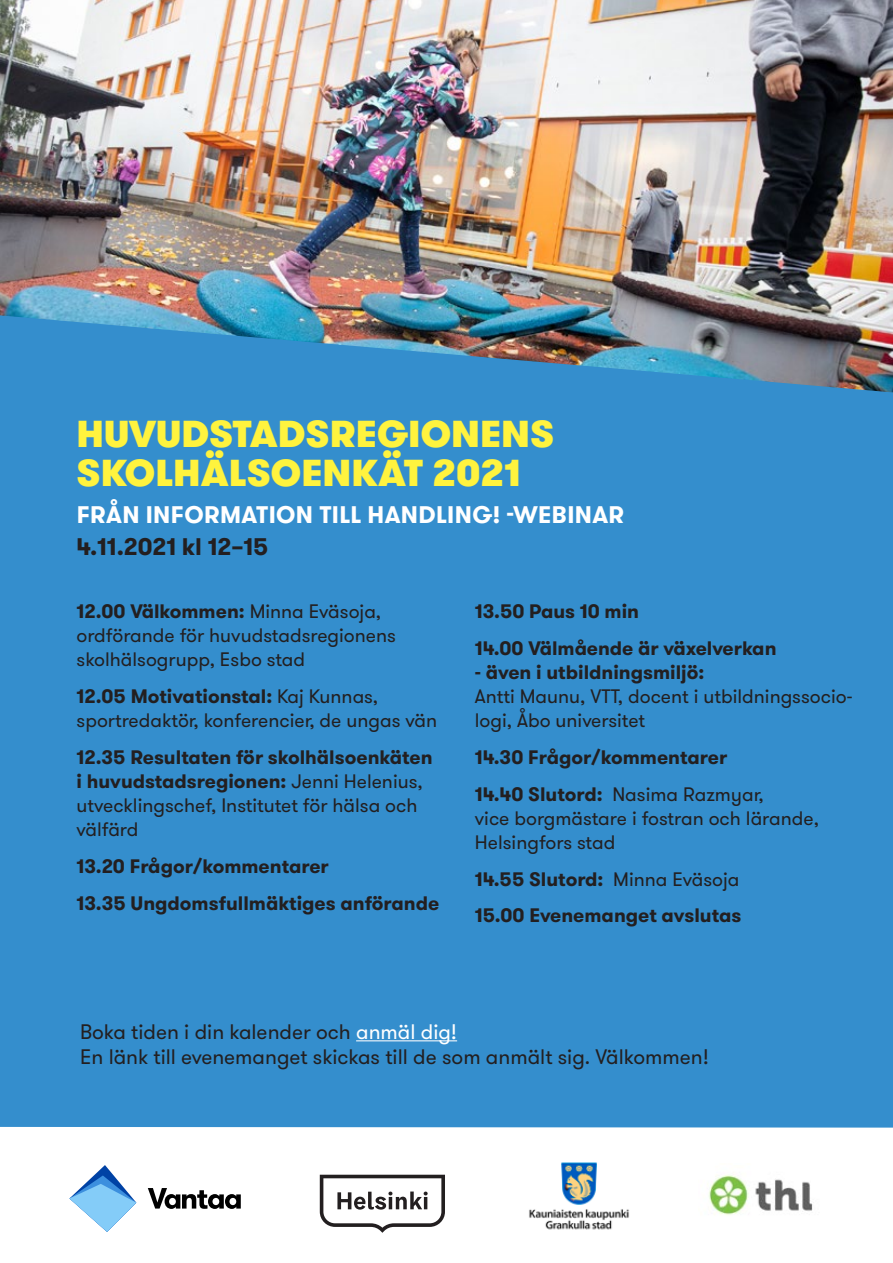
<style>
.page{position:relative;width:893px;height:1263px;background:#fff}
.page>*{position:absolute;margin:0;border:0;box-sizing:border-box;transform-origin:0 0}
.t1{font:900 37.5px/39px "GT Walsheim";color:#fff33e}
.t2{font:700 24px "GT Walsheim";letter-spacing:.015em;color:#fff}
.t3{font:700 24px "GT Walsheim";color:#231f20}
.Paragraph_Style_2{font:21px/25.2px "GT Walsheim";color:#231f20}
.Paragraph_Style_1{font:19.5px/24px "GT Walsheim";color:#231f20}
.Paragraph_Style_1-2{font:700 19.5px "GT Walsheim";color:#231f20}
.s1{font-weight:700}
.s2{font-weight:400}
.s3{color:#fff}
</style>
<div class="page">
<img style="left:0;top:0;width:893px;height:315px">
<div style="left:0;top:315px;width:893px;height:812px;background:#348ecd"></div>
<hr style="left:356px;top:1040px;width:101px;height:1px;background:#fff">
<svg style="left:320px;top:1175px;width:125px;height:58px"></svg>
<img style="left:529px;top:1162px;width:100px;height:68px">
<svg style="left:69px;top:1165px;width:67px;height:67px"></svg>
<svg style="left:148px;top:1188px;width:93px;height:21px"></svg>
<img style="left:709px;top:1175px;width:104px;height:40px">
<h1 class="t1" style="left:77px;top:414px;width:479px">HUVUDSTADSREGIONENS<br>SKOLHÄLSOENKÄT 2021</h1>
<h2 class="t2" style="left:77px;top:499px;width:549px">FRÅN INFORMATION TILL HANDLING! -WEBINAR</h2>
<h3 class="t3" style="left:77px;top:531px;width:193px">4.11.2021 kl 12–15</h3>
<p class="Paragraph_Style_1" style="left:77px;top:600px;width:321px"><span class="s1">12.00 Välkommen:</span> Minna Eväsoja, ordförande för huvudstadsregionens skolhälsogrupp, Esbo stad</p>
<p class="Paragraph_Style_1" style="left:77px;top:685px;width:362px"><span class="s1">12.05 Motivationstal:</span> Kaj Kunnas, sportredaktör, konferencier, de ungas vän</p>
<p class="Paragraph_Style_1" style="left:77px;top:746px;width:357px"><span class="s1">12.35 Resultaten för skolhälsoenkäten i huvudstadsregionen:</span> Jenni Helenius, utvecklingschef, Institutet för hälsa och välfärd</p>
<p class="Paragraph_Style_1-2" style="left:77px;top:853px;width:254px">13.20 Frågor/kommentarer</p>
<p class="Paragraph_Style_1-2" style="left:77px;top:890px;width:364px">13.35 Ungdomsfullmäktiges anförande</p>
<p class="Paragraph_Style_1-2" style="left:475px;top:599px;width:166px">13.50 Paus 10 min</p>
<p class="Paragraph_Style_1-2" style="left:475px;top:636px;width:303px">14.00 Välmående är växelverkan</p>
<p class="Paragraph_Style_1" style="left:475px;top:661px;width:379px"><span class="s1">- även i utbildningsmiljö:<br></span>Antti Maunu, VTT, docent i utbildningssocio&shy;logi, Åbo universitet</p>
<p class="Paragraph_Style_1-2" style="left:475px;top:744px;width:254px">14.30 Frågor/kommentarer</p>
<p class="Paragraph_Style_1" style="left:475px;top:782px;width:346px"><span class="s1">14.40 Slutord:</span> Nasima Razmyar,<br>vice borgmästare i fostran och lärande,<br>Helsingfors stad</p>
<p class="Paragraph_Style_1-2" style="left:475px;top:866px;width:266px">14.55 Slutord: <span class="s2">Minna Eväsoja</span></p>
<p class="Paragraph_Style_1-2" style="left:475px;top:903px;width:268px">15.00 Evenemanget avslutas</p>
<p class="Paragraph_Style_2" style="left:80px;top:1019px;width:630px">Boka tiden i din kalender och <span class="s3">anmäl dig!<br></span>En länk till evenemanget skickas till de som anmält sig. Välkommen!</p>
</div>
